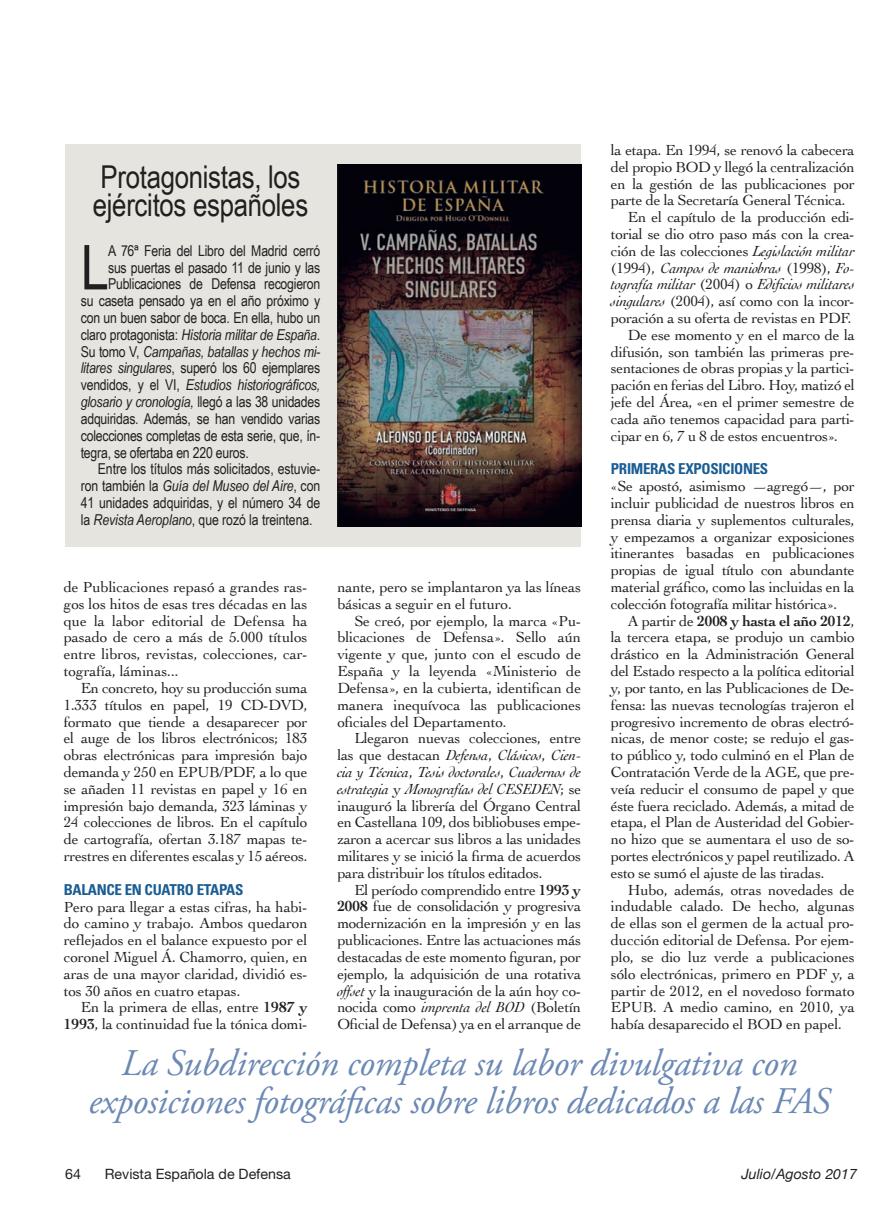
<style>
.page{position:relative;width:893px;height:1217px;background:#fff}
.page>*{position:absolute;margin:0;border:0;box-sizing:border-box;transform-origin:0 0}
.t1{font:61.95px "Arial Narrow";color:#231f20}
.t2{font:italic 37.5px/37.5px "Adobe Garamond Pro";letter-spacing:-.01em;color:#6b89b4;text-align:center}
.t3{font:31.5px/28.5px "Arial Narrow";letter-spacing:-.01em;color:#231f20}
.t4{font:15.3px/16.8px "Cochin";letter-spacing:-.02em;color:#231f20;text-align:justify}
.t5{font:italic 15.3px "Cochin";letter-spacing:-.02em;color:#231f20}
.t6{font:15px "Arial Narrow";letter-spacing:-.015em;color:#231f20}
.t7{font:italic 15px "Arial Narrow";letter-spacing:-.015em;color:#231f20}
.t8{font:700 condensed 15px "Univers";letter-spacing:-.02em;color:#1a5d93}
.t9{font:14.25px "Helvetica Neue";color:#231f20}
.t10{font:italic 14.25px "Helvetica Neue";color:#231f20}
.s1{font-style:normal}
.s2{font-style:italic}
.s3{font-size:15px;color:#0b090c}
.s4{font-weight:700}
</style>
<div class="page">
<div style="left:65px;top:145px;width:516px;height:401px;background:#e5e4de"></div>
<img style="left:337px;top:164px;width:244px;height:362px">
<h3 class="t3" style="left:93px;top:161px;width:217px">Protagonistas, los ejércitos españoles</h3>
<h1 class="t1" style="left:81px;top:222px;width:30px">L</h1>
<p class="t6" style="left:108px;top:239px;width:214px">A 76ª Feria del Libro del Madrid cerró</p>
<p class="t6" style="left:108px;top:256px;width:214px">sus puertas el pasado 11 de junio y las</p>
<p class="t6" style="left:108px;top:273px;width:214px">Publicaciones de Defensa recogieron</p>
<p class="t6" style="left:81px;top:290px;width:241px">su caseta pensado ya en el año próximo y</p>
<p class="t6" style="left:81px;top:307px;width:241px">con un buen sabor de boca. En ella, hubo un</p>
<p class="t7" style="left:81px;top:324px;width:241px"><span class="s1">claro protagonista:</span> Historia militar de España<span class="s1">.</span></p>
<p class="t7" style="left:81px;top:341px;width:241px"><span class="s1">Su tomo V,</span> Campañas, batallas y hechos mi-</p>
<p class="t6" style="left:81px;top:357px;width:241px"><span class="s2">litares singulares</span>, superó los 60 ejemplares</p>
<p class="t7" style="left:81px;top:374px;width:241px"><span class="s1">vendidos, y el VI,</span> Estudios historiográficos,</p>
<p class="t7" style="left:81px;top:391px;width:241px">glosario y cronología, <span class="s1">llegó a las 38 unidades</span></p>
<p class="t6" style="left:81px;top:407px;width:241px">adquiridas. Además, se han vendido varias</p>
<p class="t6" style="left:81px;top:424px;width:241px">colecciones completas de esta serie, que, ín-</p>
<p class="t6" style="left:81px;top:441px;width:170px">tegra, se ofertaba en 220 euros.</p>
<p class="t6" style="left:98px;top:458px;width:224px">Entre los títulos más solicitados, estuvie-</p>
<p class="t7" style="left:81px;top:475px;width:241px"><span class="s1">ron también la</span> Guía del Museo del Aire<span class="s1">, con</span></p>
<p class="t6" style="left:81px;top:491px;width:241px">41 unidades adquiridas, y el número 34 de</p>
<p class="t6" style="left:81px;top:508px;width:233px">la <span class="s2">Revista Aeroplano</span>, que rozó la treintena.</p>
<p class="t4" style="left:64px;top:578px;width:245px">de Publicaciones repasó a grandes ras&shy;gos los hitos de esas tres décadas en las que la labor editorial de Defensa ha pasado de cero a más de 5.000 títulos entre libros, revistas, colecciones, car&shy;tografía, láminas...</p>
<p class="t4" style="left:64px;top:678px;width:245px;text-indent:17px">En concreto, hoy su producción suma 1.333 títulos <span class="s3">e</span>n papel, 19 CD-DVD, formato que tiende a desaparecer por el auge de los libros electrónicos; 183 obras electrónicas para impresión bajo demanda y 250 en EPUB/PDF, a lo que se añaden 11 revistas en papel y 16 en impresión bajo demanda, 323 láminas y 24 colecciones de libros. En el capítulo de cartografía, ofertan 3.187 mapas te&shy;rrestres en diferentes escalas y 15 aéreos.</p>
<p class="t8" style="left:64px;top:879px;width:181px">BALANCE EN CUATRO ETAPAS</p>
<p class="t4" style="left:64px;top:897px;width:245px">Pero para llegar a estas cifras, ha habi&shy;do camino y trabajo. Ambos quedaron reflejados en el balance expuesto por el coronel Miguel Á. Chamorro, quien, en aras de una mayor claridad, dividió es&shy;tos 30 años en cuatro etapas.</p>
<p class="t4" style="left:64px;top:998px;width:245px;text-align:right">En la primera de ellas, entre <span class="s4">1987 y<br>1993</span>, la continuidad fue la tónica domi-</p>
<p class="t4" style="left:337px;top:578px;width:245px">nante, pero se implantaron ya las líneas básicas a seguir en el futuro.</p>
<p class="t4" style="left:337px;top:611px;width:245px;text-indent:17px">Se creó, por ejemplo, la marca «Pu&shy;blicaciones de Defensa». Sello aún vigente y que, junto con el escudo de España y la leyenda «Ministerio de Defensa», en la cubierta, identifican de manera inequívoca las publicaciones oficiales del Departamento.</p>
<p class="t4" style="left:337px;top:729px;width:245px;text-indent:17px">Llegaron nuevas colecciones, entre las que destacan <span class="s2">Defensa</span>, <span class="s2">Clásicos</span>, <span class="s2">Cien&shy;cia y Técnica</span>, <span class="s2">Tesis doctorales</span>, <span class="s2">Cuadernos de estrategia</span> y <span class="s2">Monografías del CESEDEN</span>; se inauguró la librería del Órgano Central en Castellana 109, dos bibliobuses empe&shy;zaron a acercar sus libros a las unidades militares y se inició la firma de acuerdos para distribuir los títulos editados.</p>
<p class="t4" style="left:337px;top:880px;width:245px;text-indent:17px">El período comprendido entre <span class="s4">1993 y 2008</span> fue de consolidación y progresiva modernización en la impresión y en las publicaciones. Entre las actuaciones más destacadas de este momento figuran, por ejemplo, la adquisición de una rotativa <span class="s2">offset</span> y la inauguración de la aún hoy co&shy;nocida como <span class="s2">imprenta del BOD</span> (Boletín Oficial de Defensa) ya en el arranque de</p>
<p class="t4" style="left:611px;top:141px;width:245px">la etapa. En 1994, se renovó la cabecera</p>
<p class="t4" style="left:611px;top:158px;width:245px">del propio BOD y llegó la centralización</p>
<p class="t4" style="left:611px;top:174px;width:245px">en la gestión de las publicaciones por</p>
<p class="t4" style="left:611px;top:191px;width:236px">parte de la Secretaría General Técnica.</p>
<p class="t4" style="left:628px;top:208px;width:228px">En el capítulo de la producción edi-</p>
<p class="t4" style="left:611px;top:225px;width:245px">torial se dio otro paso más con la crea-</p>
<p class="t4" style="left:611px;top:242px;width:245px">ción de las colecciones <span class="s2">Legislación militar</span></p>
<p class="t5" style="left:611px;top:257px;width:245px"><span class="s1">(1994),</span> Campos de maniobras <span class="s1">(1998),</span> Fo-</p>
<p class="t5" style="left:611px;top:274px;width:245px">tografía militar <span class="s1">(2004) o</span> Edificios militares</p>
<p class="t4" style="left:611px;top:292px;width:245px"><span class="s2">singulares</span> (2004), así como con la incor-</p>
<p class="t4" style="left:611px;top:309px;width:242px">poración a su oferta de revistas en PDF.</p>
<p class="t4" style="left:628px;top:326px;width:228px">De ese momento y en el marco de la</p>
<p class="t4" style="left:611px;top:342px;width:245px">difusión, son también las primeras pre-</p>
<p class="t4" style="left:611px;top:359px;width:245px">sentaciones de obras propias y la partici-</p>
<p class="t4" style="left:611px;top:376px;width:245px">pación en ferias del Libro. Hoy, matizó el</p>
<p class="t4" style="left:611px;top:393px;width:245px">jefe del Área, «en el primer semestre de</p>
<p class="t4" style="left:611px;top:410px;width:245px">cada año tenemos capacidad para parti-</p>
<p class="t4" style="left:611px;top:426px;width:229px">cipar en 6, 7 u 8 de estos encuentros».</p>
<p class="t8" style="left:611px;top:459px;width:159px">PRIMERAS EXPOSICIONES</p>
<p class="t4" style="left:611px;top:477px;width:245px">«Se apostó, asimismo —agregó—, por incluir publicidad de nuestros libros en prensa diaria y suplementos culturales, y empezamos a organizar exposiciones itinerantes basadas en publicaciones propias de igual título con abundante material gráfico, como las incluidas en la colección fotografía militar histórica».</p>
<p class="t4" style="left:611px;top:611px;width:245px;text-indent:17px">A partir de <span class="s4">2008 y hasta el año 2012</span>, la tercera etapa, se produjo un cambio drástico en la Administración General del Estado respecto a la política editorial y, por tanto, en las Publicaciones de De&shy;fensa: las nuevas tecnologías trajeron el progresivo incremento de obras electró&shy;nicas, de menor coste; se redujo el gas&shy;to público y, todo culminó en el Plan de Contratación Verde de la AGE, que pre&shy;veía reducir el consumo de papel y que éste fuera reciclado. Además, a mitad de etapa, el Plan de Austeridad del Gobier&shy;no hizo que se aumentara el uso de so&shy;portes electrónicos y papel reutilizado. A esto se sumó el ajuste de las tiradas.</p>
<p class="t4" style="left:611px;top:880px;width:245px;text-indent:17px">Hubo, además, otras novedades de indudable calado. De hecho, algunas de ellas son el germen de la actual pro&shy;ducción editorial de Defensa. Por ejem&shy;plo, se dio luz verde a publicaciones sólo electrónicas, primero en PDF y, a partir de 2012, en el novedoso formato EPUB. A medio camino, en 2010, ya había desaparecido el BOD en papel.</p>
<h2 class="t2" style="left:88px;top:1045px;width:743px">La Subdirección completa su labor divulgativa con exposiciones fotográficas sobre libros dedicados a las FAS</h2>
<p class="t9" style="left:65px;top:1164px;width:17px">64</p>
<p class="t9" style="left:105px;top:1164px;width:188px">Revista Española de Defensa</p>
<p class="t10" style="left:741px;top:1163px;width:117px">Julio/Agosto 2017</p>
</div>
